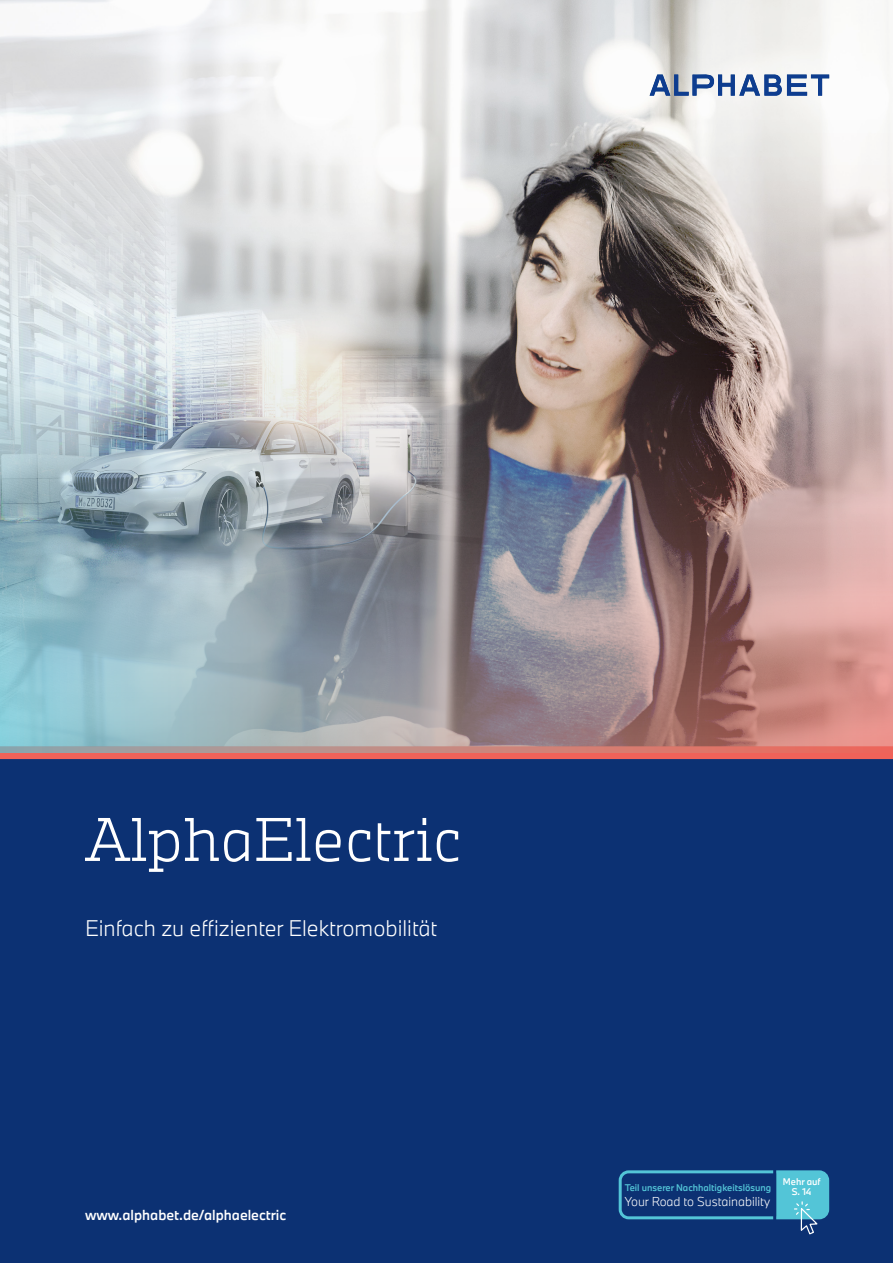
<style>
.page{position:relative;width:893px;height:1263px;background:#fff}
.page>*{position:absolute;margin:0;border:0;box-sizing:border-box;transform-origin:0 0}
.t1{font:300 57px "Alphabet Slab Pro";color:#fff}
.t2{font:300 21px "Alphabet Sans Pro";color:#fff}
.t3{font:500 13.5px "Alphabet Sans Pro";color:#fff}
.t4{font:300 12px "Alphabet Sans Pro";color:#fff}
.t5{font:500 9px "Alphabet Sans Pro";color:#53c5d7}
.t6{font:500 9px/10.5px "Alphabet Sans Pro";color:#fff;text-align:center}
</style>
<div class="page">
<div style="left:0;top:753px;width:893px;height:510px;background:#0c3173"></div>
<div style="left:0;top:746px;width:893px;height:13px;background:#f06259"></div>
<svg style="left:0;top:0;width:889px;height:74px"></svg>
<img style="left:0;top:74px;width:893px;height:679px">
<div style="left:619px;top:1170px;width:210px;height:49px;border:3px solid #53c5d7;border-radius:9px"></div>
<hr style="left:773px;top:1169px;width:3px;height:52px;background:#0c3173">
<svg style="left:776px;top:1172px;width:52px;height:63px"></svg>
<h1 class="t1" style="left:85px;top:800px;width:378px">AlphaElectric</h1>
<p class="t2" style="left:85px;top:913px;width:354px">Einfach zu effizienter Elektromobilität</p>
<p class="t3" style="left:85px;top:1206px;width:203px">www.alphabet.de/alphaelectric</p>
<p class="t5" style="left:625px;top:1181px;width:148px">Teil unserer Nachhaltigkeitslösung</p>
<p class="t4" style="left:625px;top:1193px;width:147px">Your Road to Sustainability</p>
<p class="t6" style="left:783px;top:1176px;width:39px">Mehr auf<br>S. 14</p>
</div>
